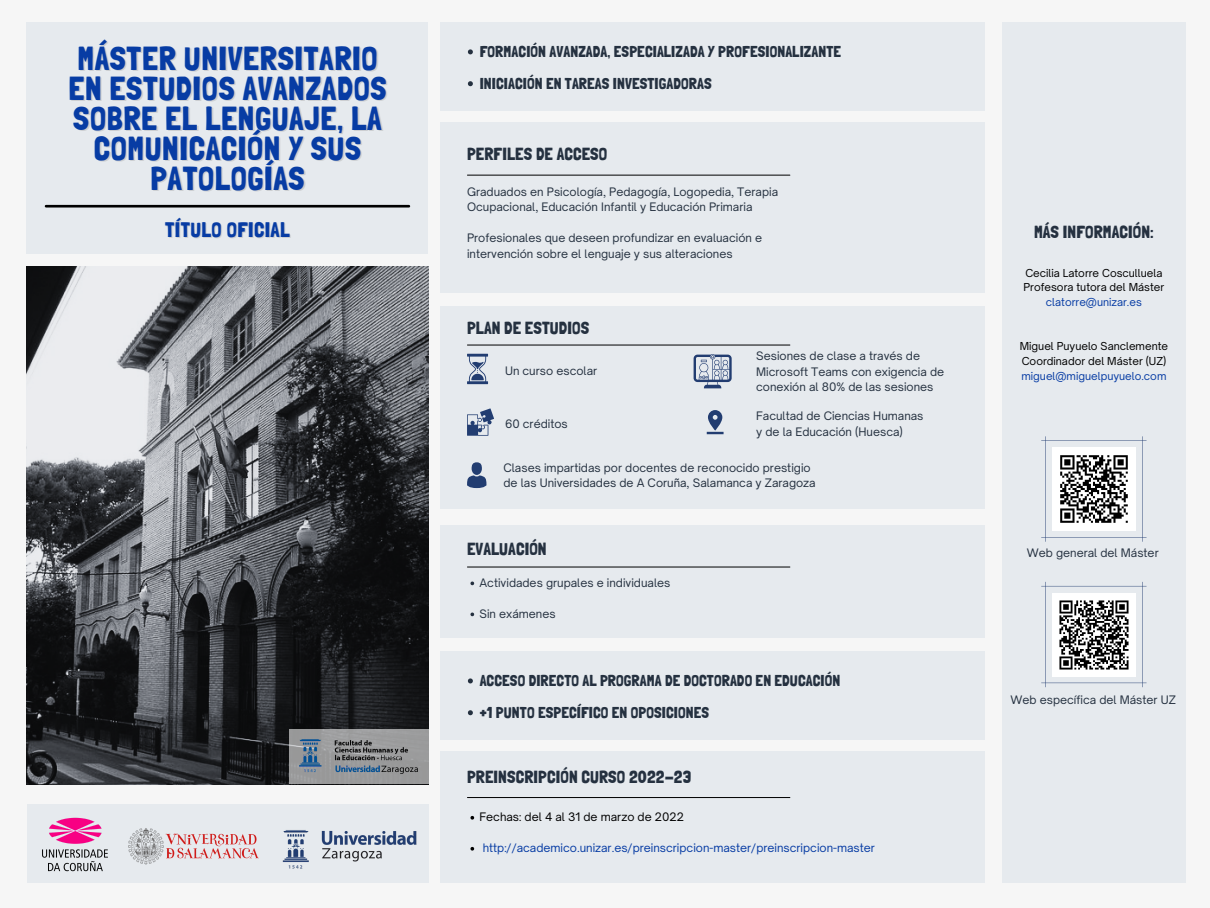
<style>
.page{position:relative;width:1210px;height:908px;background:#fff}
.page>*{position:absolute;margin:0;border:0;box-sizing:border-box;transform-origin:0 0}
.t1{font:33.25px/29.9px "Londrina Solid";letter-spacing:.02em;color:#073ca4;text-align:center}
.t2{font:21px "Londrina Solid";letter-spacing:.02em;color:#073ca4}
.t3{font:17.5px "Londrina Solid";letter-spacing:.005em;color:#253140}
.t4{font:15.75px "Londrina Solid";letter-spacing:.005em;color:#253140}
.t5{font:11.2px/15.5px "Open Sauce One";color:#253140}
.t6{font:11.2px "Open Sauce One";color:#073ca4}
.t7{font:11.2px "Open Sauce One";color:#000}
.t8{font:10.5px "Open Sauce One";color:#000}
.t9{font:10.5px "Open Sauce One";color:#073ca4}
</style>
<div class="page">
<div style="left:0;top:0;width:1210px;height:907px;background:#f6f6f6"></div>
<div style="left:27px;top:22px;width:401px;height:231px;background:#e6eaee"></div>
<hr style="left:46px;top:205px;width:363px;height:2px;background:#000">
<div style="left:27px;top:803px;width:401px;height:79px;background:#e6eaee"></div>
<img style="left:282px;top:824px;width:147px;height:46px">
<img style="left:128px;top:828px;width:131px;height:37px">
<img style="left:42px;top:817px;width:66px;height:54px">
<img style="left:27px;top:266px;width:401px;height:518px">
<div style="left:289px;top:729px;width:139px;height:54px;background:#9a9a9b"></div>
<img style="left:299px;top:739px;width:119px;height:34px">
<div style="left:440px;top:525px;width:544px;height:113px;background:#e6eaee"></div>
<hr style="left:467px;top:566px;width:323px;height:1px;background:#000">
<div style="left:440px;top:122px;width:544px;height:170px;background:#e6eaee"></div>
<hr style="left:467px;top:175px;width:323px;height:1px;background:#000">
<div style="left:440px;top:22px;width:544px;height:88px;background:#e6eaee"></div>
<svg style="left:468px;top:49px;width:5px;height:5px"></svg>
<svg style="left:468px;top:81px;width:5px;height:5px"></svg>
<div style="left:440px;top:306px;width:544px;height:203px;background:#e6eaee"></div>
<svg style="left:467px;top:353px;width:21px;height:31px"></svg>
<svg style="left:467px;top:408px;width:27px;height:27px"></svg>
<svg style="left:707px;top:410px;width:16px;height:24px"></svg>
<hr style="left:467px;top:344px;width:323px;height:1px;background:#000">
<div style="left:471px;top:462px;width:11px;height:13px;background:#223d71;border-radius:50%"></div>
<svg style="left:467px;top:475px;width:20px;height:13px"></svg>
<div style="left:440px;top:650px;width:544px;height:89px;background:#e6eaee"></div>
<svg style="left:468px;top:678px;width:5px;height:5px"></svg>
<svg style="left:468px;top:710px;width:5px;height:5px"></svg>
<div style="left:440px;top:751px;width:544px;height:131px;background:#e6eaee"></div>
<div style="left:1002px;top:22px;width:183px;height:860px;background:#e6eaee"></div>
<svg style="left:1041px;top:436px;width:105px;height:105px"></svg>
<img style="left:1052px;top:447px;width:83px;height:83px">
<svg style="left:1041px;top:581px;width:105px;height:106px"></svg>
<img style="left:1052px;top:593px;width:83px;height:82px">
<hr style="left:467px;top:796px;width:323px;height:1px;background:#000">
<svg style="left:693px;top:354px;width:38px;height:34px"></svg>
<svg style="left:470px;top:581px;width:4px;height:4px"></svg>
<svg style="left:470px;top:612px;width:4px;height:4px"></svg>
<svg style="left:470px;top:815px;width:4px;height:4px"></svg>
<svg style="left:470px;top:846px;width:4px;height:4px"></svg>
<p class="t1" style="left:68px;top:43px;width:320px">MÁSTER UNIVERSITARIO<br>EN ESTUDIOS AVANZADOS<br>SOBRE EL LENGUAJE, LA<br>COMUNICACIÓN Y SUS<br>PATOLOGÍAS</p>
<p class="t2" style="left:165px;top:217px;width:126px">TÍTULO OFICIAL</p>
<p class="t4" style="left:480px;top:42px;width:363px">FORMACIÓN AVANZADA, ESPECIALIZADA Y PROFESIONALIZANTE</p>
<p class="t4" style="left:480px;top:74px;width:233px">INICIACIÓN EN TAREAS INVESTIGADORAS</p>
<p class="t3" style="left:467px;top:143px;width:142px">PERFILES DE ACCESO</p>
<p class="t5" style="left:467px;top:184px;width:312px">Graduados en Psicología, Pedagogía, Logopedia, Terapia<br>Ocupacional, Educación Infantil y Educación Primaria</p>
<p class="t5" style="left:467px;top:230px;width:296px">Profesionales que deseen profundizar en evaluación e intervención sobre el lenguaje y sus alteraciones</p>
<p class="t3" style="left:467px;top:317px;width:124px">PLAN DE ESTUDIOS</p>
<p class="t5" style="left:505px;top:363px;width:94px">Un curso escolar</p>
<p class="t5" style="left:505px;top:416px;width:64px">60 créditos</p>
<p class="t5" style="left:756px;top:348px;width:189px">Sesiones de clase a través de<br>Microsoft Teams con exigencia de conexión al 80% de las sesiones</p>
<p class="t5" style="left:756px;top:408px;width:169px">Facultad de Ciencias Humanas</p>
<p class="t5" style="left:756px;top:423px;width:148px">y de la Educación (Huesca)</p>
<p class="t5" style="left:503px;top:459px;width:309px">Clases impartidas por docentes de reconocido prestigio</p>
<p class="t5" style="left:503px;top:475px;width:314px">de las Universidades de A Coruña, Salamanca y Zaragoza</p>
<p class="t3" style="left:467px;top:538px;width:81px">EVALUACIÓN</p>
<p class="t5" style="left:479px;top:575px;width:192px">Actividades grupales e individuales</p>
<p class="t5" style="left:479px;top:606px;width:78px">Sin exámenes</p>
<p class="t4" style="left:480px;top:671px;width:362px">ACCESO DIRECTO AL PROGRAMA DE DOCTORADO EN EDUCACIÓN</p>
<p class="t4" style="left:480px;top:702px;width:231px">+1 PUNTO ESPECÍFICO EN OPOSICIONES</p>
<p class="t3" style="left:467px;top:766px;width:226px">PREINSCRIPCIÓN CURSO 2022-23</p>
<p class="t7" style="left:479px;top:810px;width:206px">Fechas: del 4 al 31 de marzo de 2022</p>
<p class="t6" style="left:483px;top:840px;width:394px">http://academico.unizar.es/preinscripcion-master/preinscripcion-master</p>
<p class="t3" style="left:1034px;top:221px;width:121px">MÁS INFORMACIÓN:</p>
<p class="t8" style="left:1025px;top:266px;width:138px">Cecilia Latorre Cosculluela</p>
<p class="t8" style="left:1023px;top:281px;width:142px">Profesora tutora del Máster</p>
<p class="t9" style="left:1046px;top:295px;width:97px">clatorre@unizar.es</p>
<p class="t8" style="left:1019px;top:339px;width:150px">Miguel Puyuelo Sanclemente</p>
<p class="t8" style="left:1021px;top:354px;width:146px">Coordinador del Máster (UZ)</p>
<p class="t9" style="left:1021px;top:369px;width:146px">miguel@miguelpuyuelo.com</p>
<p class="t5" style="left:1026px;top:544px;width:133px">Web general del Máster</p>
<p class="t5" style="left:1010px;top:691px;width:167px">Web específica del Máster UZ</p>
</div>
